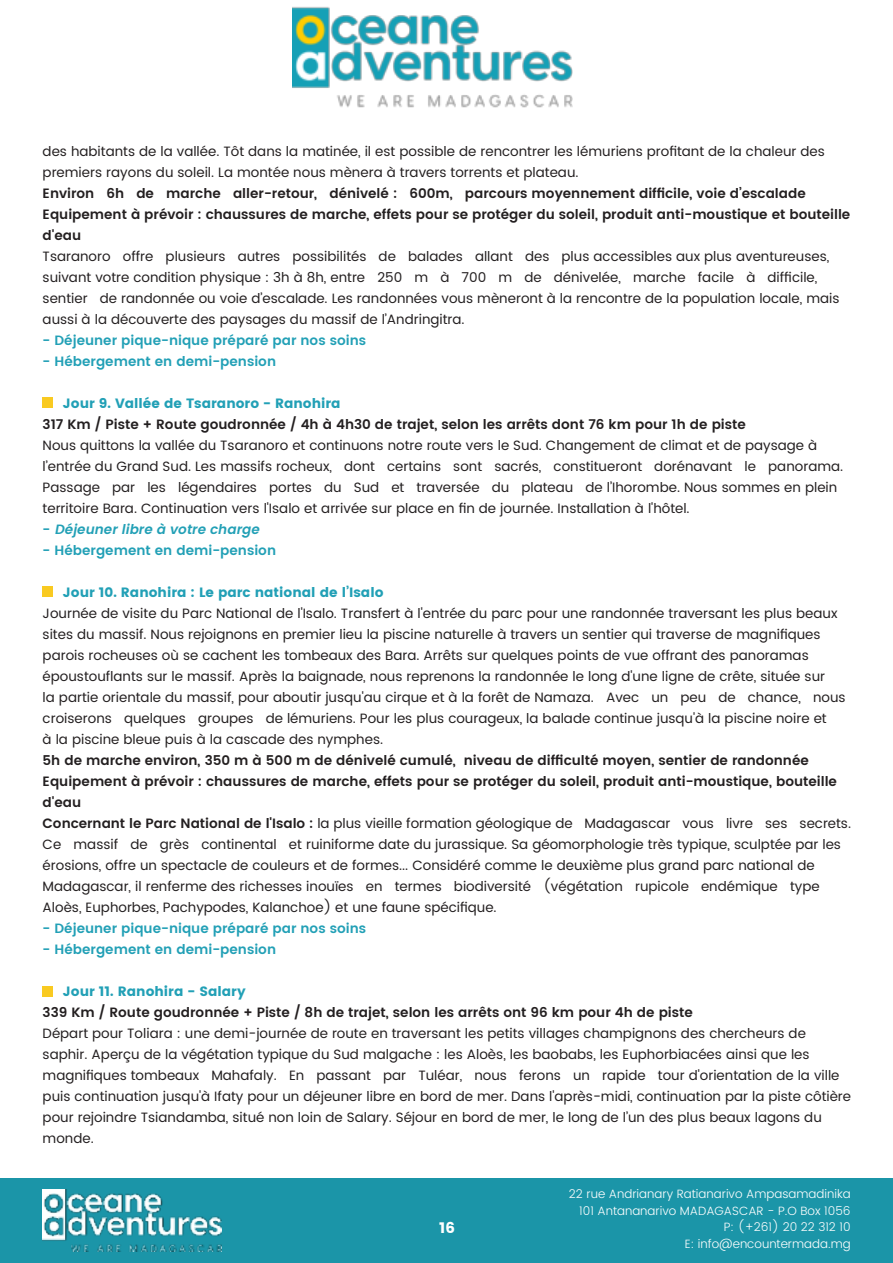
<style>
.page{position:relative;width:893px;height:1263px;background:#fff}
.page>*{position:absolute;margin:0;border:0;box-sizing:border-box;transform-origin:0 0}
.t1{font:15px "Poppins";color:#fff}
.t2{font:13.5px/21px "Poppins";color:#231f20}
.t3{font:600 13.5px/21px "Poppins";color:#231f20}
.t4{font:600 13.5px "Poppins";color:#22a0b6}
.t5{font:13.5px "Poppins";color:#22a0b6}
.t6{font:italic 600 13.5px "Poppins";color:#22a0b6}
.t7{font:300 12px/16.5px "Poppins";color:#fff;text-align:right}
.s1{font-style:normal}
.s2{font-weight:600}
</style>
<div class="page">
<img style="left:293px;top:7px;width:280px;height:101px">
<div style="left:0;top:1178px;width:893px;height:85px;background:#1b95a8"></div>
<img style="left:43px;top:1190px;width:178px;height:62px">
<div style="left:43px;top:398px;width:10px;height:10px;background:#f9ca21"></div>
<div style="left:43px;top:586px;width:10px;height:11px;background:#f9ca21"></div>
<div style="left:43px;top:986px;width:10px;height:10px;background:#f9ca21"></div>
<p class="t2" style="left:43px;top:141px;width:784px">des habitants de la vallée. Tôt dans la matinée, il est possible de rencontrer les lémuriens profitant de la chaleur des premiers rayons du soleil. La montée nous mènera à travers torrents et plateau.</p>
<p class="t3" style="left:43px;top:183px;width:809px">Environ 6h de marche aller-retour, dénivelé : 600m, parcours moyennement difficile, voie d’escalade<br>Equipement à prévoir : chaussures de marche, effets pour se protéger du soleil, produit anti-moustique et bouteille d'eau</p>
<p class="t2" style="left:43px;top:245px;width:798px">Tsaranoro offre plusieurs autres possibilités de balades allant des plus accessibles aux plus aventureuses, suivant votre condition physique : 3h à 8h, entre 250 m à 700 m de dénivelée, marche facile à difficile, sentier de randonnée ou voie d’escalade. Les randonnées vous mèneront à la rencontre de la population locale, mais aussi à la découverte des paysages du massif de l’Andringitra.</p>
<p class="t4" style="left:43px;top:330px;width:325px">- Déjeuner pique-nique préparé par nos soins</p>
<p class="t4" style="left:43px;top:355px;width:235px">- Hébergement en demi-pension</p>
<p class="t5" style="left:63px;top:395px;width:279px">Jour 9. Vallée de Tsaranoro - Ranohira</p>
<p class="t3" style="left:43px;top:414px;width:705px">317 Km / Piste + Route goudronnée / 4h à 4h30 de trajet, selon les arrêts dont 76 km pour 1h de piste</p>
<p class="t2" style="left:43px;top:434px;width:802px">Nous quittons la vallée du Tsaranoro et continuons notre route vers le Sud. Changement de climat et de paysage à l’entrée du Grand Sud. Les massifs rocheux, dont certains sont sacrés, constitueront dorénavant le panorama.<br>Passage par les légendaires portes du Sud et traversée du plateau de l’Ihorombe. Nous sommes en plein territoire Bara. Continuation vers l'Isalo et arrivée sur place en fin de journée. Installation à l'hôtel.</p>
<p class="t6" style="left:43px;top:523px;width:221px"><span class="s1">-</span> Déjeuner libre à votre charge</p>
<p class="t4" style="left:43px;top:544px;width:235px">- Hébergement en demi-pension</p>
<p class="t5" style="left:63px;top:584px;width:322px">Jour 10. Ranohira : Le parc national de l’Isalo</p>
<p class="t2" style="left:43px;top:602px;width:804px">Journée de visite du Parc National de l'Isalo. Transfert à l'entrée du parc pour une randonnée traversant les plus beaux sites du massif. Nous rejoignons en premier lieu la piscine naturelle à travers un sentier qui traverse de magnifiques parois rocheuses où se cachent les tombeaux des Bara. Arrêts sur quelques points de vue offrant des panoramas époustouflants sur le massif. Après la baignade, nous reprenons la randonnée le long d'une ligne de crête, située sur<br>la partie orientale du massif, pour aboutir jusqu'au cirque et à la forêt de Namaza. Avec un peu de chance, nous croiserons quelques groupes de lémuriens. Pour les plus courageux, la balade continue jusqu'à la piscine noire et<br>à la piscine bleue puis à la cascade des nymphes.</p>
<p class="t2" style="left:43px;top:750px;width:810px"><span class="s2">5h de marche environ, 350 m à 500 m de dénivelé cumulé, niveau de difficulté moyen, sentier de randonnée Equipement à prévoir : chaussures de marche, effets pour se protéger du soleil, produit anti-moustique, bouteille d'eau<br>Concernant le Parc National de l'Isalo :</span> la plus vieille formation géologique de Madagascar vous livre ses secrets.<br>Ce massif de grès continental et ruiniforme date du jurassique. Sa géomorphologie très typique, sculptée par les érosions, offre un spectacle de couleurs et de formes... Considéré comme le deuxième plus grand parc national de Madagascar, il renferme des richesses inouïes en termes biodiversité (végétation rupicole endémique type Aloès, Euphorbes, Pachypodes, Kalanchoe) et une faune spécifique.</p>
<p class="t4" style="left:43px;top:918px;width:325px">- Déjeuner pique-nique préparé par nos soins</p>
<p class="t4" style="left:43px;top:943px;width:235px">- Hébergement en demi-pension</p>
<p class="t5" style="left:63px;top:983px;width:184px">Jour 11. Ranohira - Salary</p>
<p class="t3" style="left:43px;top:1002px;width:652px">339 Km / Route goudronnée + Piste / 8h de trajet, selon les arrêts ont 96 km pour 4h de piste</p>
<p class="t2" style="left:43px;top:1022px;width:810px">Départ pour Toliara : une demi-journée de route en traversant les petits villages champignons des chercheurs de saphir. Aperçu de la végétation typique du Sud malgache : les Aloès, les baobabs, les Euphorbiacées ainsi que les magnifiques tombeaux Mahafaly. En passant par Tuléar, nous ferons un rapide tour d'orientation de la ville puis continuation jusqu'à Ifaty pour un déjeuner libre en bord de mer. Dans l'après-midi, continuation par la piste côtière pour rejoindre Tsiandamba, situé non loin de Salary. Séjour en bord de mer, le long de l’un des plus beaux lagons du monde.</p>
<p class="t1" style="left:439px;top:1218px;width:17px">16</p>
<p class="t7" style="left:569px;top:1186px;width:283px">22 rue Andrianary Ratianarivo Ampasamadinika 101 Antananarivo MADAGASCAR - P.O Box 1056<br>P: (+261) 20 22 312 10<br>E: info@encountermada.mg</p>
</div>
